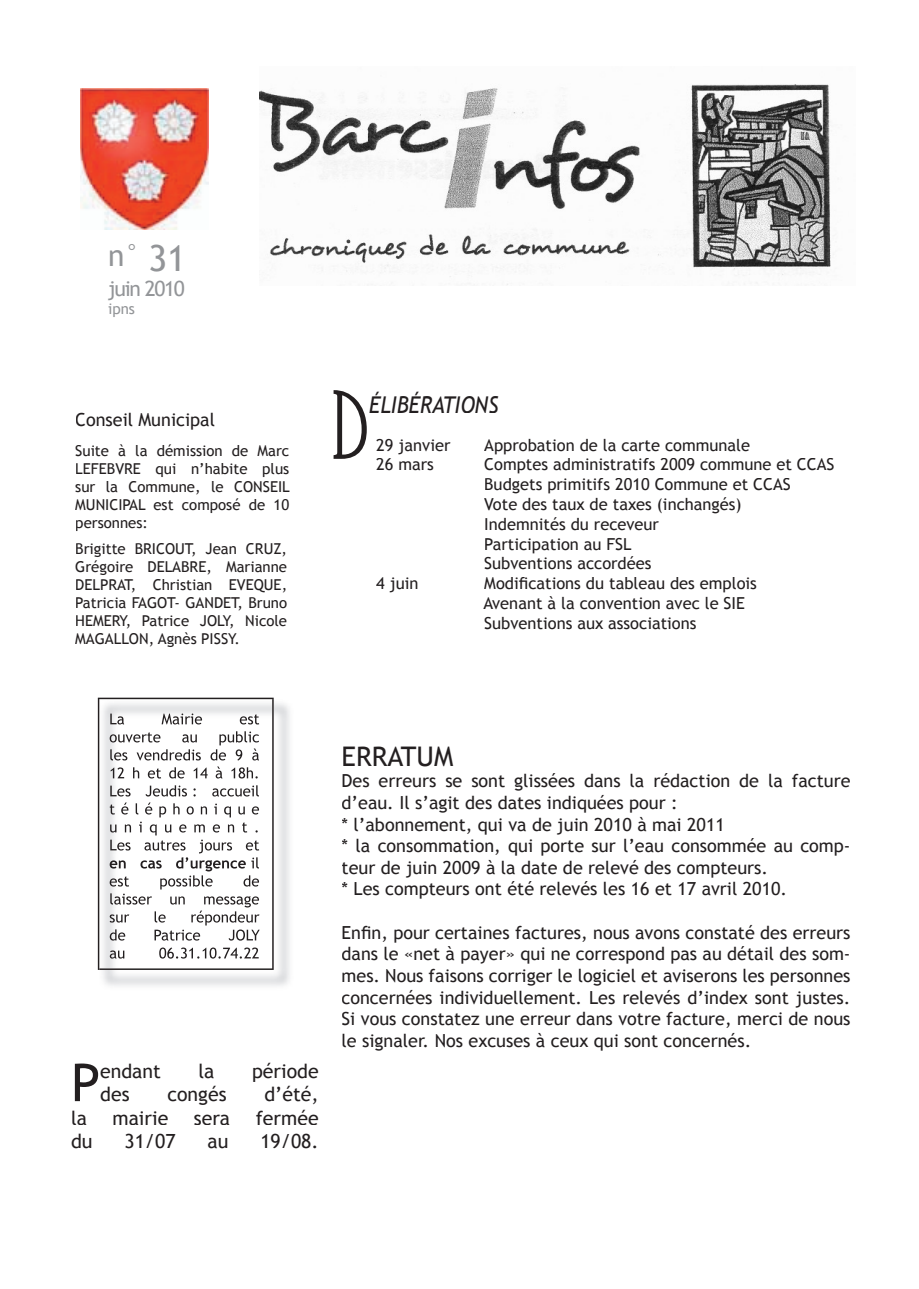
<style>
.page{position:relative;width:919px;height:1289px;background:#fff}
.page>*{position:absolute;margin:0;border:0;box-sizing:border-box;transform-origin:0 0}
.t1{font:97.05px "Eccentric Std";color:#231f20}
.t2{font:52.2px "Trebuchet MS";color:#231f20}
.t3{font:30px "Trebuchet MS";color:#939598}
.t4{font:27px "Trebuchet MS";color:#231f20}
.t5{font:italic 23.1px "Trebuchet MS";color:#231f20;scale:.91 1}
.t6{font:21px "Trebuchet MS";letter-spacing:-.06em;color:#939598}
.t7{font:19.5px "Trebuchet MS";color:#231f20}
.t8{font:18px/21.6px "Trebuchet MS";color:#231f20}
.t9{font:16.5px/19.8px "Trebuchet MS";color:#231f20}
.t10{font:15px/18px "Trebuchet MS";color:#231f20;text-align:justify}
.t11{font:15px "Trebuchet MS";color:#939598}
.s1{font-size:36px}
</style>
<div class="page">
<img style="left:260px;top:84px;width:571px;height:201px">
<img style="left:81px;top:88px;width:127px;height:141px">
<img style="left:99px;top:703px;width:191px;height:283px">
<img style="left:99px;top:699px;width:175px;height:270px">
<h3 class="t3" style="left:108px;top:238px;width:79px">n° <span class="s1">31</span></h3>
<p class="t6" style="left:108px;top:276px;width:78px">juin 2010</p>
<p class="t11" style="left:108px;top:299px;width:28px">ipns</p>
<p class="t8" style="left:75px;top:409px;width:141px">Conseil Municipal</p>
<p class="t10" style="left:75px;top:442px;width:216px">Suite à la démission de Marc LEFEBVRE qui n’habite plus sur la Commune, le CONSEIL MUNICIPAL est composé de 10 personnes:</p>
<p class="t10" style="left:75px;top:540px;width:213px">Brigitte BRICOUT, Jean CRUZ, Grégoire DELABRE, Marianne DELPRAT, Christian EVEQUE, Patricia FAGOT- GANDET, Bruno HEMERY, Patrice JOLY, Nicole MAGALLON, Agnès PISSY.</p>
<h1 class="t1" style="left:331px;top:369px;width:39px">D</h1>
<p class="t5" style="left:369px;top:391px;width:144px">ÉLIBÉRATIONS</p>
<p class="t9" style="left:376px;top:435px;width:76px">29 janvier</p>
<p class="t9" style="left:484px;top:435px;width:267px">Approbation de la carte communale</p>
<p class="t9" style="left:376px;top:455px;width:59px">26 mars</p>
<p class="t9" style="left:484px;top:455px;width:351px">Comptes administratifs 2009 commune et CCAS<br>Budgets primitifs 2010 Commune et CCAS<br>Vote des taux de taxes (inchangés)<br>Indemnités du receveur<br>Participation au FSL<br>Subventions accordées</p>
<p class="t9" style="left:376px;top:573px;width:44px">4 juin</p>
<p class="t9" style="left:483px;top:573px;width:275px">Modifications du tableau des emplois<br>Avenant à la convention avec le SIE<br>Subventions aux associations</p>
<h2 class="t2" style="left:71px;top:1051px;width:31px">P</h2>
<p class="t7" style="left:100px;top:1059px;width:62px">endant</p>
<p class="t7" style="left:198px;top:1059px;width:17px">la</p>
<p class="t7" style="left:252px;top:1059px;width:68px">période</p>
<p class="t7" style="left:100px;top:1082px;width:31px">des</p>
<p class="t7" style="left:167px;top:1082px;width:61px">congés</p>
<p class="t7" style="left:264px;top:1082px;width:56px">d’été,</p>
<p class="t7" style="left:71px;top:1106px;width:17px">la</p>
<p class="t7" style="left:112px;top:1106px;width:57px">mairie</p>
<p class="t7" style="left:194px;top:1106px;width:38px">sera</p>
<p class="t7" style="left:256px;top:1106px;width:64px">fermée</p>
<p class="t7" style="left:71px;top:1129px;width:23px">du</p>
<p class="t7" style="left:124px;top:1129px;width:53px">31/07</p>
<p class="t7" style="left:207px;top:1129px;width:22px">au</p>
<p class="t7" style="left:260px;top:1129px;width:60px">19/08.</p>
<h3 class="t4" style="left:341px;top:740px;width:113px">ERRATUM</h3>
<p class="t8" style="left:341px;top:770px;width:510px">Des erreurs se sont glissées dans la rédaction de la facture d’eau. Il s’agit des dates indiquées pour :<br>* l’abonnement, qui va de juin 2010 à mai 2011<br>* la consommation, qui porte sur l’eau consommée au comp&shy;teur de juin 2009 à la date de relevé des compteurs.<br>* Les compteurs ont été relevés les 16 et 17 avril 2010.</p>
<p class="t8" style="left:341px;top:921px;width:510px;text-align:justify">Enfin, pour certaines factures, nous avons constaté des erreurs dans le «net à payer» qui ne correspond pas au détail des som&shy;mes. Nous faisons corriger le logiciel et aviserons les personnes concernées individuellement. Les relevés d’index sont justes.<br>Si vous constatez une erreur dans votre facture, merci de nous le signaler. Nos excuses à ceux qui sont concernés.</p>
</div>
